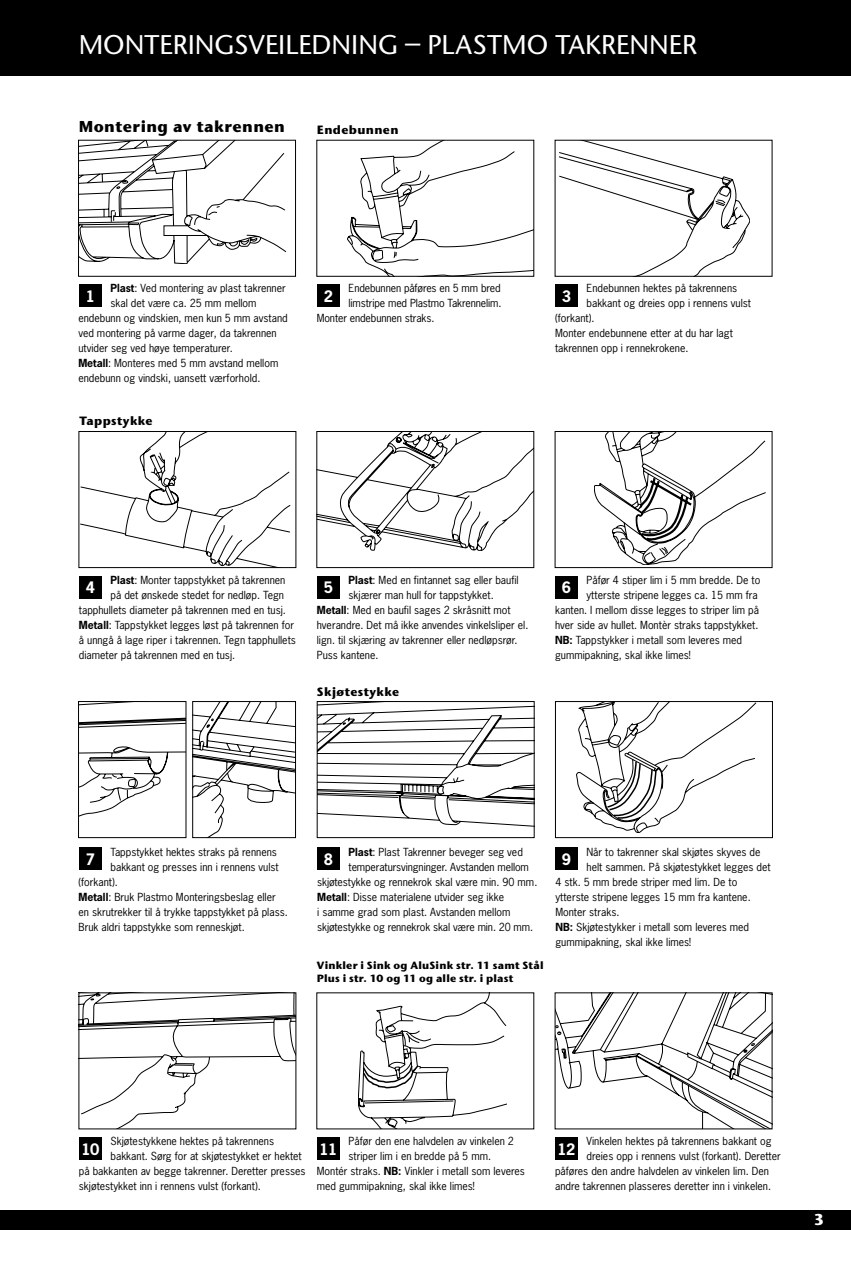
<style>
.page{position:relative;width:851px;height:1263px;background:#fff}
.page>*{position:absolute;margin:0;border:0;box-sizing:border-box;transform-origin:0 0}
.t1{font:500 27px "Stone Sans ITC Std";color:#fff}
.t2{font:700 15.75px "Stone Sans ITC Std";letter-spacing:.025em;color:#000}
.t3{font:700 15.75px "Stone Sans ITC Std";color:#fff}
.t4{font:700 14.85px "News Gothic Std";color:#fff}
.t5{font:700 12px "Stone Sans ITC Std";letter-spacing:.03em;color:#000}
.t6{font:10.5px "News Gothic Std";color:#000}
.t7{font:700 10.5px/13.5px "Stone Sans ITC Std";letter-spacing:.015em;color:#000}
.s1{font-weight:700}
</style>
<div class="page">
<div style="left:0;top:0;width:850px;height:75px;background:#000"></div>
<svg style="left:559px;top:142px;width:190px;height:132px"></svg>
<svg style="left:347px;top:142px;width:185px;height:132px"></svg>
<svg style="left:81px;top:433px;width:209px;height:133px"></svg>
<div style="left:79px;top:431px;width:217px;height:137px;border:1px solid #000"></div>
<svg style="left:318px;top:433px;width:214px;height:118px"></svg>
<div style="left:316px;top:431px;width:218px;height:137px;border:1px solid #000"></div>
<svg style="left:319px;top:703px;width:213px;height:124px"></svg>
<div style="left:317px;top:701px;width:217px;height:137px;border:1px solid #000"></div>
<svg style="left:81px;top:995px;width:213px;height:132px"></svg>
<svg style="left:594px;top:433px;width:171px;height:132px"></svg>
<div style="left:555px;top:431px;width:217px;height:137px;border:1px solid #000"></div>
<svg style="left:576px;top:703px;width:180px;height:130px"></svg>
<div style="left:555px;top:701px;width:217px;height:137px;border:1px solid #000"></div>
<svg style="left:80px;top:703px;width:104px;height:114px"></svg>
<div style="left:78px;top:701px;width:108px;height:137px;border:1px solid #000"></div>
<svg style="left:194px;top:703px;width:100px;height:133px"></svg>
<div style="left:192px;top:701px;width:104px;height:137px;border:1px solid #000"></div>
<svg style="left:358px;top:995px;width:149px;height:132px"></svg>
<svg style="left:557px;top:995px;width:213px;height:132px"></svg>
<svg style="left:80px;top:142px;width:206px;height:122px"></svg>
<div style="left:78px;top:140px;width:218px;height:136px;border:1px solid #000"></div>
<div style="left:79px;top:284px;width:23px;height:23px;background:#000"></div>
<div style="left:79px;top:576px;width:23px;height:23px;background:#000"></div>
<div style="left:79px;top:847px;width:23px;height:23px;background:#000"></div>
<div style="left:79px;top:1137px;width:23px;height:23px;background:#000"></div>
<div style="left:317px;top:284px;width:23px;height:23px;background:#000"></div>
<div style="left:317px;top:576px;width:23px;height:23px;background:#000"></div>
<div style="left:317px;top:847px;width:23px;height:23px;background:#000"></div>
<div style="left:317px;top:1137px;width:23px;height:23px;background:#000"></div>
<div style="left:555px;top:284px;width:23px;height:23px;background:#000"></div>
<div style="left:555px;top:576px;width:23px;height:23px;background:#000"></div>
<div style="left:555px;top:847px;width:23px;height:23px;background:#000"></div>
<div style="left:555px;top:1137px;width:23px;height:23px;background:#000"></div>
<div style="left:0;top:1210px;width:850px;height:19px;background:#000"></div>
<h1 class="t1" style="left:79px;top:28px;width:620px">MONTERINGSVEILEDNING – PLASTMO TAKRENNER</h1>
<h2 class="t2" style="left:79px;top:116px;width:208px">Montering av takrennen</h2>
<p class="t5" style="left:317px;top:122px;width:83px">Endebunnen</p>
<p class="t6" style="left:110px;top:282px;width:177px"><span class="s1">Plast</span>: Ved montering av plast takrenner</p>
<p class="t6" style="left:110px;top:297px;width:147px">skal det være ca. 25 mm mellom</p>
<p class="t6" style="left:78px;top:312px;width:211px">endebunn og vindskien, men kun 5 mm avstand</p>
<p class="t6" style="left:78px;top:327px;width:200px">ved montering på varme dager, da takrennen</p>
<p class="t6" style="left:78px;top:342px;width:156px">utvider seg ved høye temperaturer.</p>
<p class="t6" style="left:78px;top:357px;width:201px"><span class="s1">Metall</span>: Monteres med 5 mm avstand mellom</p>
<p class="t6" style="left:78px;top:372px;width:183px">endebunn og vindski, uansett værforhold.</p>
<h3 class="t4" style="left:86px;top:286px;width:11px">1</h3>
<p class="t5" style="left:79px;top:413px;width:75px">Tappstykke</p>
<p class="t6" style="left:348px;top:282px;width:153px">Endebunnen påføres en 5 mm bred</p>
<p class="t6" style="left:348px;top:297px;width:154px">limstripe med Plastmo Takrennelim.</p>
<p class="t6" style="left:317px;top:312px;width:119px">Monter endebunnen straks.</p>
<h3 class="t4" style="left:324px;top:286px;width:11px">2</h3>
<p class="t6" style="left:586px;top:282px;width:152px">Endebunnen hektes på takrennens</p>
<p class="t6" style="left:586px;top:297px;width:166px">bakkant og dreies opp i rennens vulst</p>
<p class="t6" style="left:555px;top:312px;width:41px">(forkant).</p>
<p class="t6" style="left:555px;top:327px;width:179px">Monter endebunnene etter at du har lagt</p>
<p class="t6" style="left:555px;top:342px;width:135px">takrennen opp i rennekrokene.</p>
<h3 class="t4" style="left:561px;top:286px;width:11px">3</h3>
<p class="t6" style="left:110px;top:573px;width:176px"><span class="s1">Plast</span>: Monter tappstykket på takrennen</p>
<p class="t6" style="left:110px;top:588px;width:175px">på det ønskede stedet for nedløp. Tegn</p>
<p class="t6" style="left:79px;top:603px;width:208px">tapphullets diameter på takrennen med en tusj.</p>
<p class="t6" style="left:79px;top:618px;width:217px"><span class="s1">Metall</span>: Tappstykket legges løst på takrennen for</p>
<p class="t6" style="left:79px;top:633px;width:218px">å unngå å lage riper i takrennen. Tegn tapphullets</p>
<p class="t6" style="left:79px;top:648px;width:158px">diameter på takrennen med en tusj.</p>
<h3 class="t4" style="left:86px;top:578px;width:11px">4</h3>
<p class="t6" style="left:348px;top:573px;width:171px"><span class="s1">Plast</span>: Med en fintannet sag eller baufil</p>
<p class="t6" style="left:348px;top:588px;width:147px">skjærer man hull for tappstykket.</p>
<p class="t6" style="left:317px;top:603px;width:195px"><span class="s1">Metall</span>: Med en baufil sages 2 skråsnitt mot</p>
<p class="t6" style="left:317px;top:618px;width:213px">hverandre. Det må ikke anvendes vinkelsliper el.</p>
<p class="t6" style="left:317px;top:633px;width:202px">lign. til skjæring av takrenner eller nedløpsrør.</p>
<p class="t6" style="left:317px;top:648px;width:63px">Puss kantene.</p>
<p class="t5" style="left:317px;top:684px;width:84px">Skjøtestykke</p>
<h3 class="t4" style="left:324px;top:578px;width:11px">5</h3>
<p class="t6" style="left:586px;top:573px;width:175px">Påfør 4 stiper lim i 5 mm bredde. De to</p>
<p class="t6" style="left:586px;top:588px;width:173px">ytterste stripene legges ca. 15 mm fra</p>
<p class="t6" style="left:555px;top:603px;width:205px">kanten. I mellom disse legges to striper lim på</p>
<p class="t6" style="left:555px;top:618px;width:205px">hver side av hullet. Montèr straks tappstykket.</p>
<p class="t6" style="left:555px;top:633px;width:188px"><span class="s1">NB:</span> Tappstykker i metall som leveres med</p>
<p class="t6" style="left:555px;top:648px;width:137px">gummipakning, skal ikke limes!</p>
<h3 class="t4" style="left:561px;top:578px;width:11px">6</h3>
<p class="t6" style="left:110px;top:845px;width:168px">Tappstykket hektes straks på rennens</p>
<p class="t6" style="left:110px;top:860px;width:170px">bakkant og presses inn i rennens vulst</p>
<p class="t6" style="left:78px;top:875px;width:41px">(forkant).</p>
<p class="t6" style="left:78px;top:890px;width:199px"><span class="s1">Metall</span>: Bruk Plastmo Monteringsbeslag eller</p>
<p class="t6" style="left:78px;top:905px;width:211px">en skrutrekker til å trykke tappstykket på plass.</p>
<p class="t6" style="left:78px;top:920px;width:168px">Bruk aldri tappstykke som renneskjøt.</p>
<h3 class="t4" style="left:86px;top:849px;width:11px">7</h3>
<p class="t6" style="left:348px;top:845px;width:176px"><span class="s1">Plast</span>: Plast Takrenner beveger seg ved</p>
<p class="t6" style="left:348px;top:860px;width:182px">temperatursvingninger. Avstanden mellom</p>
<p class="t6" style="left:317px;top:875px;width:222px">skjøtestykke og rennekrok skal være min. 90 mm.</p>
<p class="t6" style="left:317px;top:890px;width:188px"><span class="s1">Metall</span>: Disse materialene utvider seg ikke</p>
<p class="t6" style="left:317px;top:905px;width:195px">i samme grad som plast. Avstanden mellom</p>
<p class="t6" style="left:317px;top:920px;width:217px">skjøtestykke og rennekrok skal være min. 20 mm.</p>
<h3 class="t4" style="left:324px;top:849px;width:11px">8</h3>
<p class="t7" style="left:317px;top:958px;width:228px">Vinkler i Sink og AluSink str. 11 samt Stål<br>Plus i str. 10 og 11 og alle str. i plast</p>
<p class="t6" style="left:586px;top:845px;width:175px">Når to takrenner skal skjøtes skyves de</p>
<p class="t6" style="left:586px;top:860px;width:186px">helt sammen. På skjøtestykket legges det</p>
<p class="t6" style="left:555px;top:875px;width:183px">4 stk. 5 mm brede striper med lim. De to</p>
<p class="t6" style="left:555px;top:890px;width:197px">ytterste stripene legges 15 mm fra kantene.</p>
<p class="t6" style="left:555px;top:905px;width:65px">Monter straks.</p>
<p class="t6" style="left:555px;top:920px;width:195px"><span class="s1">NB:</span> Skjøtestykker i metall som leveres med</p>
<p class="t6" style="left:555px;top:935px;width:137px">gummipakning, skal ikke limes!</p>
<h3 class="t4" style="left:561px;top:849px;width:11px">9</h3>
<p class="t6" style="left:110px;top:1135px;width:165px">Skjøtestykkene hektes på takrennens</p>
<p class="t6" style="left:110px;top:1150px;width:193px">bakkant. Sørg for at skjøtestykket er hektet</p>
<p class="t6" style="left:79px;top:1165px;width:228px">på bakkanten av begge takrenner. Deretter presses</p>
<p class="t6" style="left:79px;top:1180px;width:183px">skjøtestykket inn i rennens vulst (forkant).</p>
<h3 class="t4" style="left:81px;top:1139px;width:19px">10</h3>
<p class="t6" style="left:348px;top:1135px;width:167px">Påfør den ene halvdelen av vinkelen 2</p>
<p class="t6" style="left:348px;top:1150px;width:144px">striper lim i en bredde på 5 mm.</p>
<p class="t6" style="left:317px;top:1165px;width:209px">Montér straks. <span class="s1">NB:</span> Vinkler i metall som leveres</p>
<p class="t6" style="left:317px;top:1180px;width:159px">med gummipakning, skal ikke limes!</p>
<h3 class="t4" style="left:319px;top:1139px;width:19px">11</h3>
<p class="t6" style="left:586px;top:1135px;width:186px">Vinkelen hektes på takrennens bakkant og</p>
<p class="t6" style="left:586px;top:1150px;width:196px">dreies opp i rennens vulst (forkant). Deretter</p>
<p class="t6" style="left:555px;top:1165px;width:215px">påføres den andre halvdelen av vinkelen lim. Den</p>
<p class="t6" style="left:555px;top:1180px;width:217px">andre takrennen plasseres deretter inn i vinkelen.</p>
<h3 class="t4" style="left:557px;top:1139px;width:19px">12</h3>
<h2 class="t3" style="left:813px;top:1209px;width:12px">3</h2>
</div>
